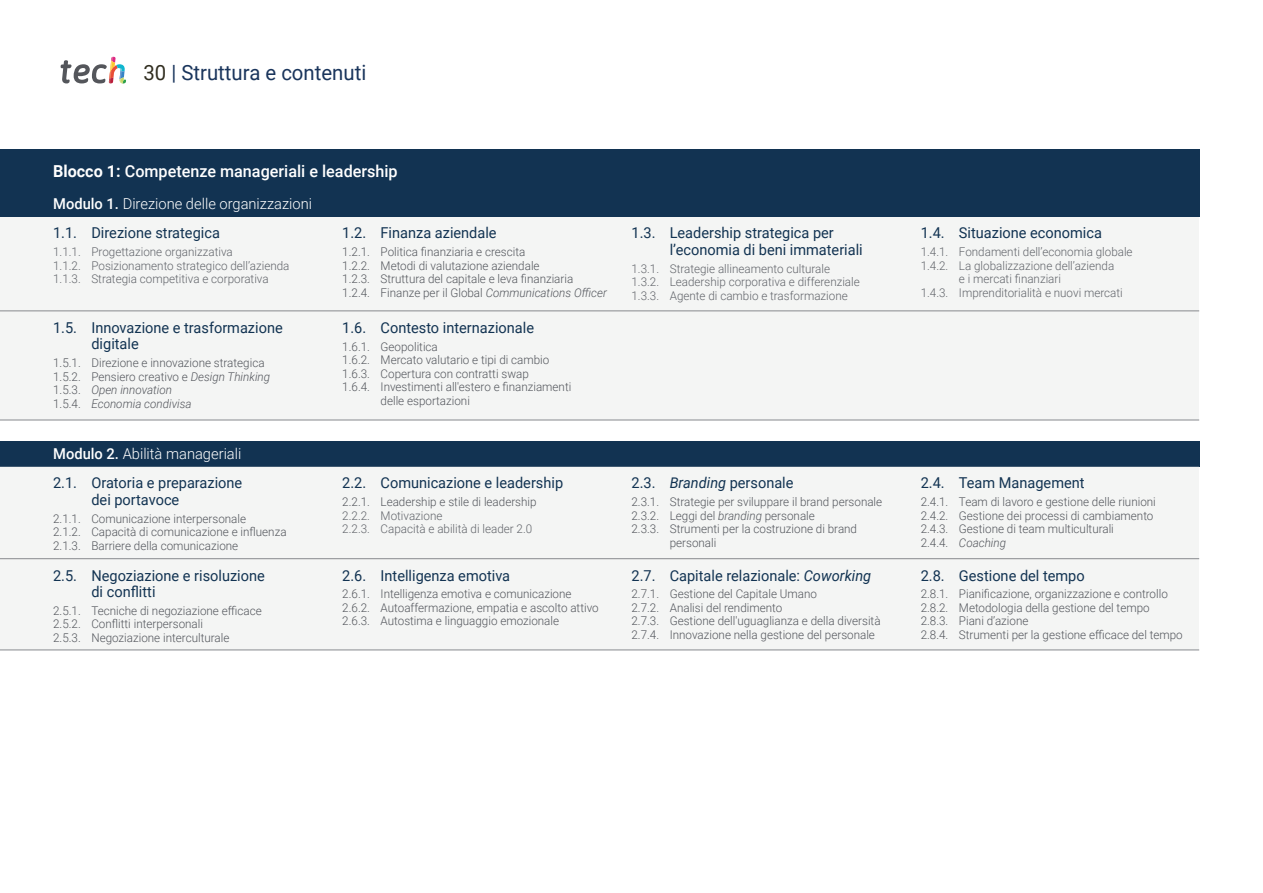
<style>
.page{position:relative;width:1263px;height:893px;background:#fff}
.page>*{position:absolute;margin:0;border:0;box-sizing:border-box;transform-origin:0 0}
.t1{font:21px "Roboto";color:#1a355c}
.t2{font:500 16.5px "Roboto";color:#fff}
.t3{font:15px/16.5px "Roboto";color:#123352}
.t4{font:300 15px "Roboto";color:#fff}
.t5{font:300 12px/13.5px "Roboto";color:#52555b}
.t6{font:300 12px/13.5px "Roboto";color:#61646a}
.s1{color:#312e20}
.s2{font-weight:700}
.s3{font-weight:500}
.s4{font-style:italic}
</style>
<div class="page">
<svg style="left:61px;top:57px;width:65px;height:27px"></svg>
<div style="left:0;top:441px;width:1199px;height:26px;background:#123352"></div>
<div style="left:0;top:467px;width:1199px;height:183px;background:#f4f5f4"></div>
<hr style="left:0;top:650px;width:1199px;height:1px;background:#878a8e">
<div style="left:0;top:149px;width:1199px;height:43px;background:#123352"></div>
<div style="left:0;top:216px;width:1199px;height:204px;background:#f4f5f4"></div>
<div style="left:0;top:191px;width:1199px;height:25px;background:#123352"></div>
<hr style="left:0;top:420px;width:1199px;height:1px;background:#878a8e">
<hr style="left:0;top:311px;width:1199px;height:1px;background:#878a8e">
<hr style="left:0;top:558px;width:1199px;height:1px;background:#878a8e">
<h1 class="t1" style="left:144px;top:57px;width:224px"><span class="s1">30</span> | Struttura e contenuti</h1>
<h2 class="t2" style="left:53px;top:159px;width:346px"><span class="s2">Blocco 1:</span> Competenze manageriali e leadership</h2>
<p class="t4" style="left:53px;top:193px;width:260px"><span class="s3">Modulo 1.</span> Direzione delle organizzazioni</p>
<p class="t3" style="left:53px;top:224px;width:168px">1.1. Direzione strategica</p>
<p class="t6" style="left:53px;top:245px;width:238px">1.1.1. Progettazione organizzativa<br>1.1.2. Posizionamento strategico dell’azienda<br>1.1.3. Strategia competitiva e corporativa</p>
<p class="t3" style="left:91px;top:319px;width:193px;text-indent:-38px">1.5. Innovazione e trasformazione digitale</p>
<p class="t5" style="left:53px;top:356px;width:219px">1.5.1. Direzione e innovazione strategica 1.5.2. Pensiero creativo e <span class="s4">Design Thinking </span>1.5.3. <span class="s4">Open innovation<br></span>1.5.4. <span class="s4">Economia condivisa</span></p>
<p class="t4" style="left:53px;top:444px;width:190px"><span class="s3">Modulo 2.</span> Abilità manageriali</p>
<p class="t3" style="left:91px;top:474px;width:152px;text-indent:-38px">2.1. Oratoria e preparazione dei portavoce</p>
<p class="t5" style="left:53px;top:511px;width:235px">2.1.1. Comunicazione interpersonale<br>2.1.2. Capacità di comunicazione e influenza<br>2.1.3. Barriere della comunicazione</p>
<p class="t3" style="left:91px;top:566px;width:175px;text-indent:-38px">2.5. Negoziazione e risoluzione di conflitti</p>
<p class="t5" style="left:53px;top:603px;width:210px">2.5.1. Tecniche di negoziazione efficace<br>2.5.2. Conflitti interpersonali<br>2.5.3. Negoziazione interculturale</p>
<p class="t3" style="left:342px;top:224px;width:156px">1.2. Finanza aziendale</p>
<p class="t5" style="left:342px;top:245px;width:266px">1.2.1. Politica finanziaria e crescita<br>1.2.2. Metodi di valutazione aziendale<br>1.2.3. Struttura del capitale e leva finanziaria<br>1.2.4. Finanze per il Global <span class="s4">Communications Officer</span></p>
<p class="t3" style="left:342px;top:319px;width:193px">1.6. Contesto internazionale</p>
<p class="t5" style="left:342px;top:339px;width:97px">1.6.1. Geopolitica</p>
<p class="t5" style="left:342px;top:353px;width:209px">1.6.2. Mercato valutario e tipi di cambio</p>
<p class="t5" style="left:342px;top:366px;width:188px">1.6.3. Copertura con contratti swap</p>
<p class="t5" style="left:342px;top:380px;width:231px">1.6.4. Investimenti all'estero e finanziamenti</p>
<p class="t5" style="left:381px;top:393px;width:91px">delle esportazioni</p>
<p class="t3" style="left:342px;top:474px;width:222px">2.2. Comunicazione e leadership</p>
<p class="t5" style="left:342px;top:495px;width:196px">2.2.1. Leadership e stile di leadership</p>
<p class="t6" style="left:342px;top:508px;width:191px">2.2.2. Motivazione<br>2.2.3. Capacità e abilità di leader 2.0</p>
<p class="t3" style="left:342px;top:566px;width:169px">2.6. Intelligenza emotiva</p>
<p class="t5" style="left:342px;top:587px;width:258px">2.6.1. Intelligenza emotiva e comunicazione<br>2.6.2. Autoaffermazione, empatia e ascolto attivo<br>2.6.3. Autostima e linguaggio emozionale</p>
<p class="t3" style="left:670px;top:224px;width:194px;text-indent:-38px">1.3. Leadership strategica per l’economia di beni immateriali</p>
<p class="t6" style="left:631px;top:261px;width:230px">1.3.1. Strategie allineamento culturale<br>1.3.2. Leadership corporativa e differenziale<br>1.3.3. Agente di cambio e trasformazione</p>
<p class="t3" style="left:631px;top:474px;width:164px">2.3. <span class="s4">Branding</span> personale</p>
<p class="t5" style="left:631px;top:495px;width:252px">2.3.1. Strategie per sviluppare il brand personale</p>
<p class="t5" style="left:631px;top:508px;width:185px">2.3.2. Leggi del <span class="s4">branding</span> personale</p>
<p class="t5" style="left:631px;top:522px;width:227px">2.3.3. Strumenti per la costruzione di brand</p>
<p class="t5" style="left:670px;top:535px;width:48px">personali</p>
<p class="t3" style="left:631px;top:566px;width:241px">2.7. Capitale relazionale: <span class="s4">Coworking</span></p>
<p class="t5" style="left:631px;top:587px;width:251px">2.7.1. Gestione del Capitale Umano<br>2.7.2. Analisi del rendimento<br>2.7.3. Gestione dell'uguaglianza e della diversità 2.7.4. Innovazione nella gestione del personale</p>
<p class="t3" style="left:921px;top:224px;width:183px">1.4. Situazione economica</p>
<p class="t6" style="left:921px;top:245px;width:213px">1.4.1. Fondamenti dell’economia globale</p>
<p class="t6" style="left:921px;top:258px;width:195px">1.4.2. La globalizzazione dell’azienda</p>
<p class="t6" style="left:959px;top:272px;width:104px">e i mercati finanziari</p>
<p class="t6" style="left:921px;top:285px;width:204px">1.4.3. Imprenditorialità e nuovi mercati</p>
<p class="t3" style="left:921px;top:474px;width:165px">2.4. Team Management</p>
<p class="t5" style="left:921px;top:495px;width:237px">2.4.1. Team di lavoro e gestione delle riunioni 2.4.2. Gestione dei processi di cambiamento 2.4.3. Gestione di team multiculturali<br>2.4.4. <span class="s4">Coaching</span></p>
<p class="t3" style="left:921px;top:566px;width:166px">2.8. Gestione del tempo</p>
<p class="t5" style="left:921px;top:587px;width:264px">2.8.1. Pianificazione, organizzazione e controllo 2.8.2. Metodologia della gestione del tempo<br>2.8.3. Piani d’azione<br>2.8.4. Strumenti per la gestione efficace del tempo</p>
</div>
